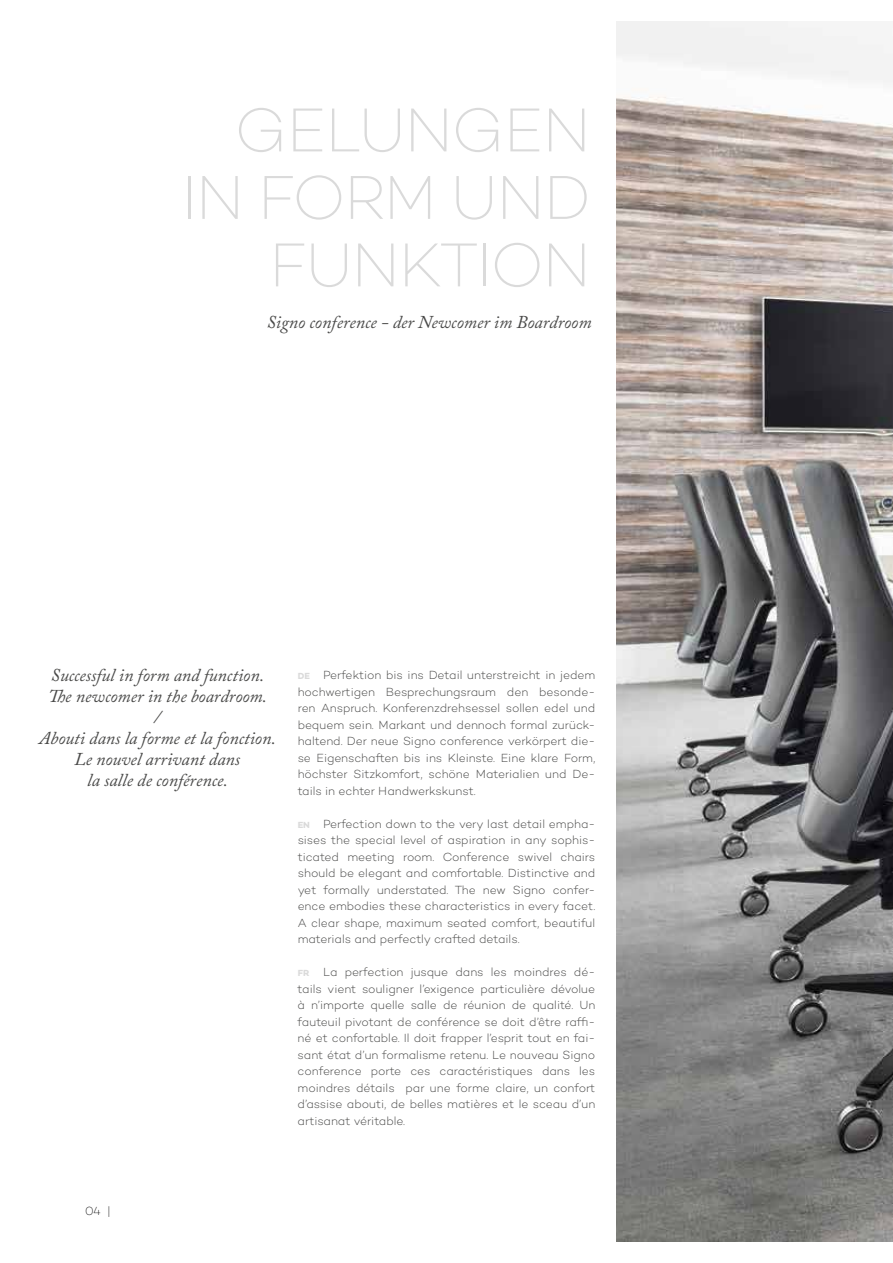
<style>
.page{position:relative;width:893px;height:1263px;background:#fff}
.page>*{position:absolute;margin:0;border:0;box-sizing:border-box;transform-origin:0 0}
.t1{font:200 63px/67.5px "Campton";letter-spacing:-.03em;color:#dadada;text-align:right}
.t2{font:italic 18px/21px "Adobe Caslon Pro";color:#494948;text-align:center}
.t3{font:300 12px/16.5px "Campton";color:#494948;text-align:justify}
.t4{font:200 12px "Campton";color:#000}
.s1{font-weight:700;font-size:9px;color:#dadada}
</style>
<div class="page">
<img style="left:617px;top:21px;width:276px;height:1221px">
<h1 class="t1" style="left:181px;top:95px;width:411px">GELUNGEN<br>IN FORM UND<br>FUNKTION</h1>
<h2 class="t2" style="left:267px;top:312px;width:326px">Signo conference - der Newcomer im Boardroom</h2>
<h2 class="t2" style="left:39px;top:664px;width:238px">Successful in form and function.<br>The newcomer in the boardroom.<br>/<br>Abouti dans la forme et la fonction.<br>Le nouvel arrivant dans<br>la salle de conférence.</h2>
<p class="t3" style="left:298px;top:666px;width:299px"><span class="s1">DE</span> Perfektion bis ins Detail unterstreicht in jedem hochwertigen Besprechungsraum den besonde&shy;ren Anspruch. Konferenzdrehsessel sollen edel und bequem sein. Markant und dennoch formal zurück&shy;haltend. Der neue Signo conference verkörpert die&shy;se Eigenschaften bis ins Kleinste. Eine klare Form, höchster Sitzkomfort, schöne Materialien und De&shy;tails in echter Handwerkskunst.</p>
<p class="t3" style="left:298px;top:815px;width:299px"><span class="s1">EN</span> Perfection down to the very last detail empha&shy;sises the special level of aspiration in any sophis&shy;ticated meeting room. Conference swivel chairs should be elegant and comfortable. Distinctive and yet formally understated. The new Signo confer&shy;ence embodies these characteristics in every facet.<br>A clear shape, maximum seated comfort, beautiful materials and perfectly crafted details.</p>
<p class="t3" style="left:298px;top:963px;width:299px"><span class="s1">FR</span> La perfection jusque dans les moindres dé&shy;tails vient souligner l’exigence particulière dévolue à n’importe quelle salle de réunion de qualité. Un fauteuil pivotant de conférence se doit d’être raffi&shy;né et confortable. Il doit frapper l’esprit tout en fai&shy;sant état d’un formalisme retenu. Le nouveau Signo conference porte ces caractéristiques dans les moindres détails par une forme claire, un confort d’assise abouti, de belles matières et le sceau d’un artisanat véritable.</p>
<p class="t4" style="left:85px;top:1204px;width:27px">04 |</p>
</div>
